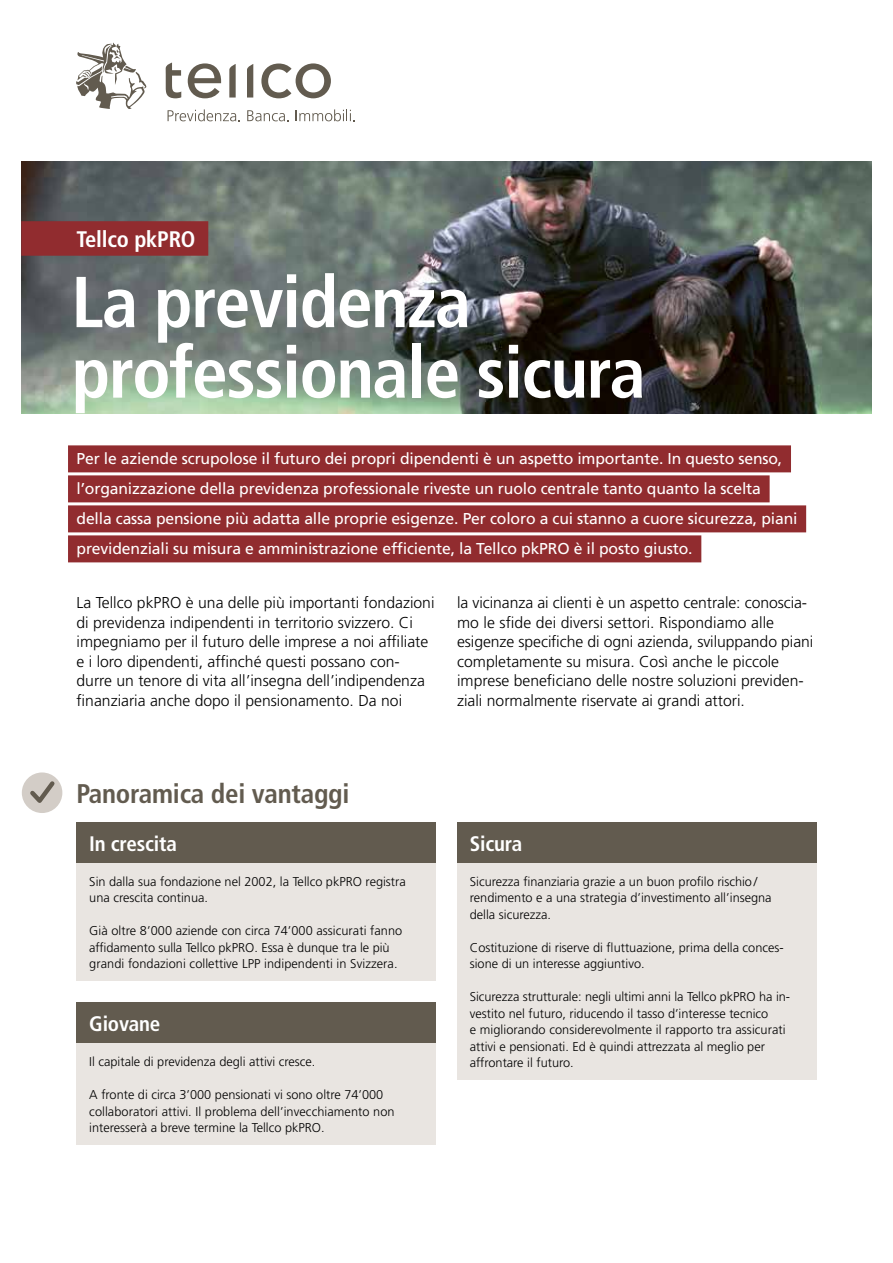
<style>
.page{position:relative;width:893px;height:1263px;background:#fff}
.page>*{position:absolute;margin:0;border:0;box-sizing:border-box;transform-origin:0 0}
.t1{font:700 condensed 72px/70.5px "Frutiger";letter-spacing:-.02em;color:#fff}
.t2{font:700 condensed 27px "Frutiger";letter-spacing:-.01em;color:#625b4f}
.t3{font:700 condensed 22.5px "Frutiger LT Com";letter-spacing:-.01em;color:#fff}
.t4{font:700 condensed 21px "Frutiger LT Com";letter-spacing:-.01em;color:#fff}
.t5{font:300 15.75px/19.5px "Frutiger LT Pro";color:#000}
.t6{font:15.75px/30px "Frutiger LT Com";letter-spacing:-.01em;color:#fff}
.t7{font:300 12.75px/16.5px "Frutiger LT Pro";color:#000}
</style>
<div class="page">
<img style="left:21px;top:162px;width:851px;height:251px">
<svg style="left:166px;top:63px;width:15px;height:35px"></svg>
<svg style="left:188px;top:63px;width:33px;height:35px"></svg>
<svg style="left:229px;top:64px;width:7px;height:34px"></svg>
<svg style="left:247px;top:64px;width:6px;height:34px"></svg>
<svg style="left:261px;top:63px;width:70px;height:35px"></svg>
<svg style="left:168px;top:109px;width:72px;height:12px"></svg>
<svg style="left:247px;top:110px;width:42px;height:11px"></svg>
<svg style="left:296px;top:109px;width:59px;height:12px"></svg>
<svg style="left:76px;top:43px;width:71px;height:66px"></svg>
<div style="left:22px;top:772px;width:40px;height:41px;background:#d3cdc7;border-radius:50%"></div>
<svg style="left:26px;top:777px;width:33px;height:31px"></svg>
<div style="left:21px;top:221px;width:187px;height:35px;background:#912c2f"></div>
<div style="left:68px;top:445px;width:723px;height:27px;background:#912c2f"></div>
<div style="left:68px;top:475px;width:702px;height:27px;background:#912c2f"></div>
<div style="left:68px;top:505px;width:738px;height:27px;background:#912c2f"></div>
<div style="left:68px;top:535px;width:633px;height:27px;background:#912c2f"></div>
<div style="left:77px;top:822px;width:359px;height:42px;background:#625b4f"></div>
<div style="left:77px;top:864px;width:359px;height:117px;background:#e9e5e1"></div>
<div style="left:457px;top:822px;width:359px;height:42px;background:#625b4f"></div>
<div style="left:457px;top:864px;width:359px;height:216px;background:#e9e5e1"></div>
<div style="left:77px;top:1002px;width:359px;height:42px;background:#625b4f"></div>
<div style="left:77px;top:1044px;width:359px;height:101px;background:#e9e5e1"></div>
<h3 class="t3" style="left:77px;top:226px;width:121px">Tellco pkPRO</h3>
<h1 class="t1" style="left:72px;top:267px;width:576px">La previdenza professionale sicura</h1>
<p class="t6" style="left:77px;top:443px;width:722px">Per le aziende scrupolose il futuro dei propri dipendenti è un aspetto importante. In questo senso, l’organizzazione della previdenza professionale riveste un ruolo centrale tanto quanto la scelta della cassa pensione più adatta alle proprie esigenze. Per coloro a cui stanno a cuore sicurezza, piani previdenziali su misura e amministrazione efficiente, la Tellco pkPRO è il posto giusto.</p>
<p class="t5" style="left:77px;top:593px;width:359px">La Tellco pkPRO è una delle più importanti fondazioni di previdenza indipendenti in territorio svizzero. Ci impegniamo per il futuro delle imprese a noi affiliate e i loro dipendenti, affinché questi possano con&shy;durre un tenore di vita all’insegna dell’indipendenza finanziaria anche dopo il pensionamento. Da noi</p>
<p class="t5" style="left:457px;top:593px;width:358px">la vicinanza ai clienti è un aspetto centrale: conoscia&shy;mo le sfide dei diversi settori. Rispondiamo alle esigenze specifiche di ogni azienda, sviluppando piani completamente su misura. Così anche le piccole imprese beneficiano delle nostre soluzioni previden&shy;ziali normalmente riservate ai grandi attori.</p>
<h2 class="t2" style="left:77px;top:777px;width:274px">Panoramica dei vantaggi</h2>
<h3 class="t4" style="left:89px;top:831px;width:89px">In crescita</h3>
<p class="t7" style="left:89px;top:873px;width:318px">Sin dalla sua fondazione nel 2002, la Tellco pkPRO registra una crescita continua.</p>
<p class="t7" style="left:89px;top:923px;width:315px">Già oltre 8’000 aziende con circa 74’000 assicurati fanno affidamento sulla Tellco pkPRO. Essa è dunque tra le più grandi fondazioni collettive LPP indipendenti in Svizzera.</p>
<h3 class="t4" style="left:89px;top:1011px;width:73px">Giovane</h3>
<p class="t7" style="left:89px;top:1053px;width:228px">Il capitale di previdenza degli attivi cresce.</p>
<p class="t7" style="left:89px;top:1086px;width:307px">A fronte di circa 3’000 pensionati vi sono oltre 74’000 collaboratori attivi. Il problema dell’invecchiamento non interesserà a breve termine la Tellco pkPRO.</p>
<h3 class="t4" style="left:470px;top:831px;width:54px">Sicura</h3>
<p class="t7" style="left:470px;top:873px;width:303px">Sicurezza finanziaria grazie a un buon profilo rischio/ rendimento e a una strategia d’investimento all’insegna della sicurezza.</p>
<p class="t7" style="left:470px;top:939px;width:315px">Costituzione di riserve di fluttuazione, prima della conces&shy;sione di un interesse aggiuntivo.</p>
<p class="t7" style="left:470px;top:989px;width:322px">Sicurezza strutturale: negli ultimi anni la Tellco pkPRO ha in&shy;vestito nel futuro, riducendo il tasso d’interesse tecnico<br>e migliorando considerevolmente il rapporto tra assicurati attivi e pensionati. Ed è quindi attrezzata al meglio per affrontare il futuro.</p>
</div>
